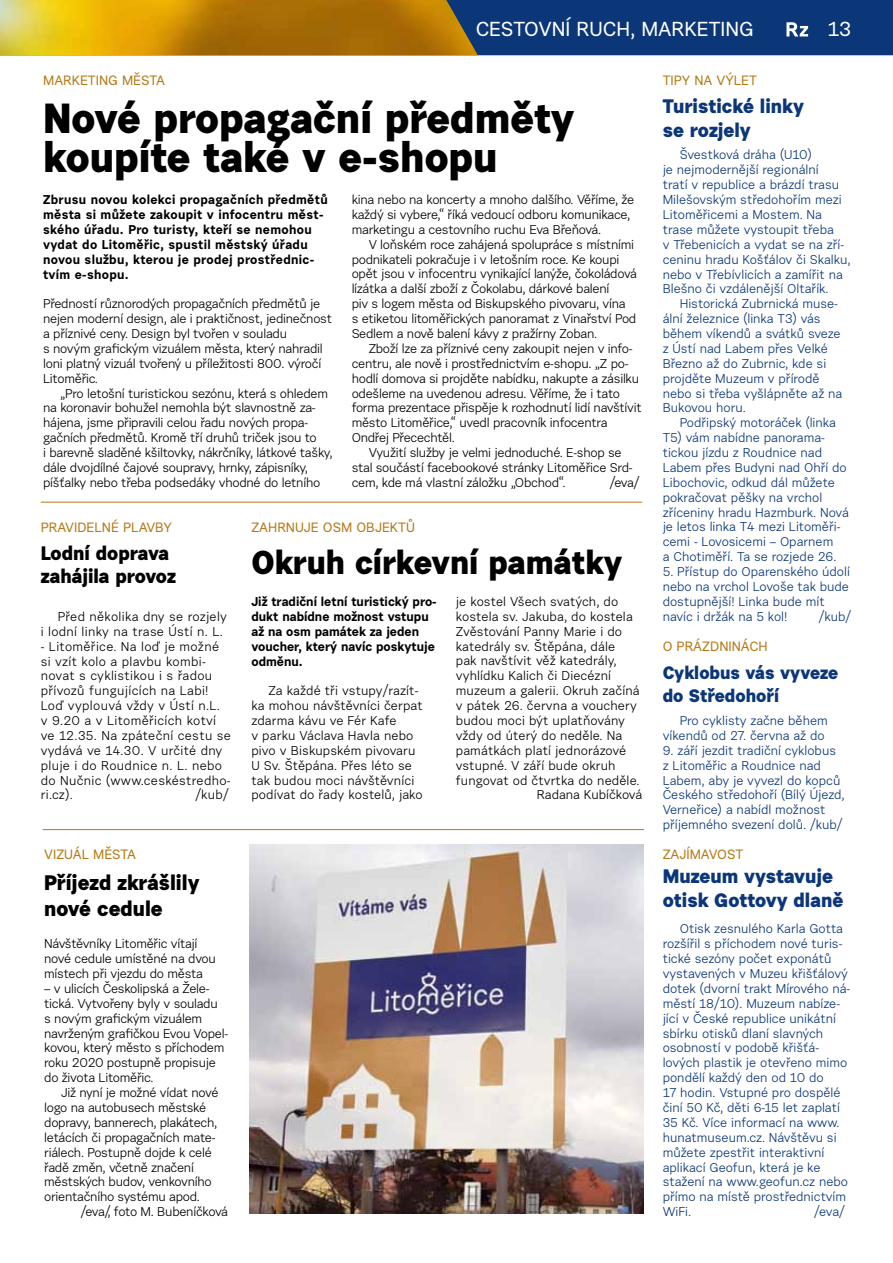
<style>
.page{position:relative;width:893px;height:1263px;background:#fff}
.page>*{position:absolute;margin:0;border:0;box-sizing:border-box;transform-origin:0 0}
.t1{font:700 42px/39px "Urban Grotesk Me Bl";color:#000}
.t2{font:700 33px "Urban Grotesk Me Bl";color:#000}
.t3{font:700 21px/26.5px "Urban Grotesk Me Bl";color:#000}
.t4{font:20.25px "Urban Grotesk Me Bl";color:#fff}
.t5{font:700 19.5px/23.7px "Urban Grotesk Me Bl";color:#0b3677}
.t6{font:700 19.5px/23.7px "Urban Grotesk Me Bl";color:#000}
.t7{font:700 18px/23.7px "Urban Grotesk Me Bl";color:#0b3677}
.t8{font:13.5px "Urban Grotesk Me Bl";color:#b57916}
.t9{font:12.75px/14.9px "Urban Grotesk Re Bo";letter-spacing:-.02em;color:#000}
.t10{font:12.75px/14.9px "Urban Grotesk Re Bo";color:#0b3677}
.t11{font:12.75px/14.9px "Urban Grotesk Re Bo";letter-spacing:.01em;color:#000}
.t12{font:12.75px/14.9px "Urban Grotesk Re Bo";letter-spacing:.025em;color:#000}
.t13{font:700 12.75px/14.9px "Urban Grotesk Re Bo";letter-spacing:.025em;color:#000}
.t14{font:700 12.75px/14.9px "Urban Grotesk Re Bo";color:#000}
.t15{font:12.75px "Urban Grotesk Re Bo";letter-spacing:.005em;color:#000}
.t16{font:12.75px "Urban Grotesk Re Bo";color:#000}
</style>
<div class="page">
<hr style="left:41px;top:502px;width:601px;height:1px;background:#b57916">
<hr style="left:43px;top:829px;width:601px;height:1px;background:#b57916">
<img style="left:250px;top:845px;width:393px;height:369px">
<svg style="left:0;top:0;width:893px;height:55px;background:#6a6340"></svg>
<h3 class="t4" style="left:476px;top:17px;width:13px">CESTOVNÍ</h3>
<h3 class="t4" style="left:576px;top:17px;width:14px">RUC</h3>
<h3 class="t4" style="left:616px;top:17px;width:40px">H, MAR</h3>
<h3 class="t4" style="left:684px;top:17px;width:24px">KETIN</h3>
<h3 class="t4" style="left:739px;top:17px;width:16px">G</h3>
<h3 class="t4" style="left:828px;top:17px;width:25px">13</h3>
<p class="t8" style="left:43px;top:72px;width:11px">MAR</p>
<p class="t8" style="left:72px;top:72px;width:16px">KETIN</p>
<p class="t8" style="left:108px;top:72px;width:24px">G MĚSTA</p>
<h1 class="t1" style="left:43px;top:97px;width:533px">Nové propagační předměty koupíte také v e-shopu</h1>
<p class="t13" style="left:43px;top:192px;width:286px">Zbrusu novou kolekci propagačních předmětů města si můžete zakoupit v infocentru měst&shy;ského úřadu. Pro turisty, kteří se nemohou vydat do Litoměřic, spustil městský úřadu novou službu, kterou je prodej prostřednic&shy;tvím e-shopu.</p>
<p class="t9" style="left:43px;top:296px;width:290px">Předností různorodých propagačních předmětů je nejen moderní design, ale i praktičnost, jedinečnost a příznivé ceny. Design byl tvořen v souladu<br>s novým grafickým vizuálem města, který nahradil loni platný vizuál tvořený u příležitosti 800. výročí Litoměřic.</p>
<p class="t9" style="left:43px;top:385px;width:291px;text-indent:17px">„Pro letošní turistickou sezónu, která s ohledem na koronavir bohužel nemohla být slavnostně za&shy;hájena, jsme připravili celou řadu nových propa&shy;gačních předmětů. Kromě tří druhů triček jsou to<br>i barevně sladěné kšiltovky, nákrčníky, látkové tašky, dále dvojdílné čajové soupravy, hrnky, zápisníky, píšťalky nebo třeba podsedáky vhodné do letního</p>
<p class="t9" style="left:352px;top:192px;width:284px">kina nebo na koncerty a mnoho dalšího. Věříme, že každý si vybere,“ říká vedoucí odboru komunikace, marketingu a cestovního ruchu Eva Břeňová.</p>
<p class="t9" style="left:352px;top:237px;width:287px;text-indent:17px">V loňském roce zahájená spolupráce s místními podnikateli pokračuje i v letošním roce. Ke koupi opět jsou v infocentru vynikající lanýže, čokoládová lízátka a další zboží z Čokolabu, dárkové balení<br>piv s logem města od Biskupského pivovaru, vína<br>s etiketou litoměřických panoramat z Vinařství Pod Sedlem a nově balení kávy z pražírny Zoban.</p>
<p class="t9" style="left:369px;top:341px;width:265px">Zboží lze za příznivé ceny zakoupit nejen v info-</p>
<p class="t9" style="left:352px;top:356px;width:278px">centru, ale nově i prostřednictvím e-shopu. „Z po-</p>
<p class="t9" style="left:352px;top:371px;width:289px">hodlí domova si projděte nabídku, nakupte a zásilku</p>
<p class="t9" style="left:352px;top:385px;width:270px">odešleme na uvedenou adresu. Věříme, že i tato</p>
<p class="t9" style="left:352px;top:400px;width:292px">forma prezentace přispěje k rozhodnutí lidí navštívit</p>
<p class="t9" style="left:352px;top:415px;width:257px">město Litoměřice,“ uvedl pracovník infocentra</p>
<p class="t9" style="left:352px;top:430px;width:105px">Ondřej Přecechtěl.</p>
<p class="t9" style="left:369px;top:445px;width:254px">Využití služby je velmi jednoduché. E-shop se</p>
<p class="t9" style="left:352px;top:460px;width:282px">stal součástí facebookové stránky Litoměřice Srd-</p>
<p class="t9" style="left:352px;top:475px;width:215px">cem, kde má vlastní záložku „Obchod“.</p>
<p class="t9" style="left:610px;top:475px;width:31px">/eva/</p>
<p class="t8" style="left:41px;top:518px;width:133px">PRAVIDELNÉ PLAVBY</p>
<h3 class="t6" style="left:41px;top:540px;width:137px">Lodní doprava zahájila provoz</h3>
<p class="t12" style="left:41px;top:609px;width:188px;text-indent:17px">Před několika dny se rozjely i lodní linky na trase Ústí n. L.</p>
<p class="t12" style="left:41px;top:639px;width:192px">- Litoměřice. Na loď je možné si vzít kolo a plavbu kombi&shy;novat s cyklistikou i s řadou přívozů fungujících na Labi!<br>Loď vyplouvá vždy v Ústí n.L.<br>v 9.20 a v Litoměřicích kotví ve 12.35. Na zpáteční cestu se vydává ve 14.30. V určité dny pluje i do Roudnice n. L. nebo do Nučnic (www.ceskéstredho&shy;ri.cz).</p>
<p class="t9" style="left:195px;top:787px;width:35px">/kub/</p>
<p class="t8" style="left:44px;top:846px;width:9px">VIZUÁ</p>
<p class="t8" style="left:82px;top:846px;width:21px">L MĚSTA</p>
<h3 class="t3" style="left:44px;top:869px;width:157px">Příjezd zkrášlily nové cedule</h3>
<p class="t9" style="left:44px;top:936px;width:173px">Návštěvníky Litoměřic vítají nové cedule umístěné na dvou místech při vjezdu do města</p>
<p class="t9" style="left:44px;top:981px;width:185px">– v ulicích Českolipská a Žele&shy;tická. Vytvořeny byly v souladu<br>s novým grafickým vizuálem navrženým grafičkou Evou Vopel&shy;kovou, který město s příchodem roku 2020 postupně propisuje do života Litoměřic.</p>
<p class="t9" style="left:44px;top:1085px;width:176px;text-indent:17px">Již nyní je možné vídat nové logo na autobusech městské dopravy, bannerech, plakátech, letácích či propagačních mate&shy;riálech. Postupně dojde k celé řadě změn, včetně značení městských budov, venkovního orientačního systému apod.</p>
<p class="t9" style="left:81px;top:1204px;width:149px">/eva/, foto M. Bubeníčková</p>
<p class="t8" style="left:251px;top:518px;width:35px">ZAHRNUJE</p>
<p class="t8" style="left:323px;top:518px;width:11px">OSM</p>
<p class="t8" style="left:356px;top:518px;width:9px">OBJE</p>
<p class="t8" style="left:390px;top:518px;width:18px">KTŮ</p>
<h2 class="t2" style="left:251px;top:541px;width:373px">Okruh církevní památky</h2>
<p class="t14" style="left:251px;top:594px;width:187px">Již tradiční letní turistický pro&shy;dukt nabídne možnost vstupu až na osm památek za jeden voucher, který navíc poskytuje odměnu.</p>
<p class="t11" style="left:251px;top:683px;width:173px;text-indent:17px">Za každé tři vstupy/razít&shy;ka mohou návštěvníci čerpat zdarma kávu ve Fér Kafe<br>v parku Václava Havla nebo pivo v Biskupském pivovaru<br>U Sv. Štěpána. Přes léto se tak budou moci návštěvníci podívat do řady kostelů, jako</p>
<p class="t15" style="left:456px;top:594px;width:164px">je kostel Všech svatých, do</p>
<p class="t11" style="left:456px;top:609px;width:179px">kostela sv. Jakuba, do kostela</p>
<p class="t11" style="left:456px;top:624px;width:168px">Zvěstování Panny Marie i do</p>
<p class="t11" style="left:456px;top:638px;width:161px">katedrály sv. Štěpána, dále</p>
<p class="t11" style="left:456px;top:653px;width:162px">pak navštívit věž katedrály,</p>
<p class="t11" style="left:456px;top:668px;width:157px">vyhlídku Kalich či Diecézní</p>
<p class="t11" style="left:456px;top:683px;width:185px">muzeum a galerii. Okruh začíná</p>
<p class="t11" style="left:456px;top:698px;width:183px">v pátek 26. června a vouchery</p>
<p class="t11" style="left:456px;top:713px;width:171px">budou moci být uplatňovány</p>
<p class="t11" style="left:456px;top:728px;width:168px">vždy od úterý do neděle. Na</p>
<p class="t11" style="left:456px;top:743px;width:172px">památkách platí jednorázové</p>
<p class="t11" style="left:456px;top:758px;width:161px">vstupné. V září bude okruh</p>
<p class="t11" style="left:456px;top:772px;width:185px">fungovat od čtvrtka do neděle.</p>
<p class="t16" style="left:537px;top:787px;width:107px">Radana Kubíčková</p>
<p class="t8" style="left:663px;top:72px;width:87px">TI PY NA VÝLET</p>
<h3 class="t5" style="left:663px;top:94px;width:143px">Turistické linky se rozjely</h3>
<p class="t10" style="left:663px;top:147px;width:189px;text-indent:17px">Švestková dráha (U10)<br>je nejmodernější regionální<br>tratí v republice a brázdí trasu<br>Milešovským středohořím mezi<br>Litoměřicemi a Mostem. Na trase můžete vystoupit třeba<br>v Třebenicích a vydat se na zří&shy;ceninu hradu Košťálov či Skalku, nebo v Třebívlicích a zamířit na<br>Blešno či vzdálenější Oltařík.</p>
<p class="t10" style="left:663px;top:296px;width:181px;text-indent:17px">Historická Zubrnická muse&shy;ální železnice (linka T3) vás během víkendů a svátků sveze z Ústí nad Labem přes Velké<br>Březno až do Zubrnic, kde si projděte Muzeum v přírodě nebo si třeba vyšlápněte až na<br>Bukovou horu.</p>
<p class="t10" style="left:663px;top:415px;width:188px;text-indent:17px">Podřipský motoráček (linka<br>T5) vám nabídne panorama&shy;tickou jízdu z Roudnice nad<br>Labem přes Budyni nad Ohří do<br>Libochovic, odkud dál můžete pokračovat pěšky na vrchol zříceniny hradu Hazmburk. Nová je letos linka T4 mezi Litoměři&shy;cemi - Lovosicemi – Oparnem<br>a Chotiměří. Ta se rozjede 26.</p>
<p class="t10" style="left:663px;top:564px;width:189px">5. Přístup do Oparenského údolí nebo na vrchol Lovoše tak bude dostupnější! Linka bude mít navíc i držák na 5 kol!</p>
<p class="t10" style="left:819px;top:609px;width:34px">/kub/</p>
<p class="t8" style="left:663px;top:637px;width:32px">O PRÁZDNINÁC</p>
<p class="t8" style="left:758px;top:637px;width:11px">H</p>
<h3 class="t7" style="left:663px;top:660px;width:177px">Cyklobus vás vyveze do Středohoří</h3>
<p class="t10" style="left:663px;top:713px;width:167px;text-align:right">Pro cyklisty začne během víkendů od 27. června až do</p>
<p class="t10" style="left:663px;top:743px;width:183px">9. září jezdit tradiční cyklobus z Litoměřic a Roudnice nad<br>Labem, aby je vyvezl do kopců<br>Českého středohoří (Bílý Újezd,<br>Verneřice) a nabídl možnost příjemného svezení dolů. /kub/</p>
<p class="t8" style="left:663px;top:846px;width:9px">ZAJÍMAVOST</p>
<h3 class="t5" style="left:663px;top:864px;width:182px">Muzeum vystavuje otisk Gottovy dlaně</h3>
<p class="t10" style="left:663px;top:921px;width:189px;text-indent:17px">Otisk zesnulého Karla Gotta rozšířil s příchodem nové turis&shy;tické sezóny počet exponátů vystavených v Muzeu křišťálový dotek (dvorní trakt Mírového ná&shy;městí 18/10). Muzeum nabíze&shy;jící v České republice unikátní sbírku otisků dlaní slavných osobností v podobě křišťá&shy;lových plastik je otevřeno mimo pondělí každý den od 10 do<br>17 hodin. Vstupné pro dospělé činí 50 Kč, děti 6-15 let zaplatí<br>35 Kč. Více informací na www. hunatmuseum.cz. Návštěvu si můžete zpestřit interaktivní aplikací Geofun, která je ke stažení na www.geofun.cz nebo přímo na místě prostřednictvím<br>WiFi.</p>
<p class="t10" style="left:814px;top:1204px;width:32px">/eva/</p>
</div>
